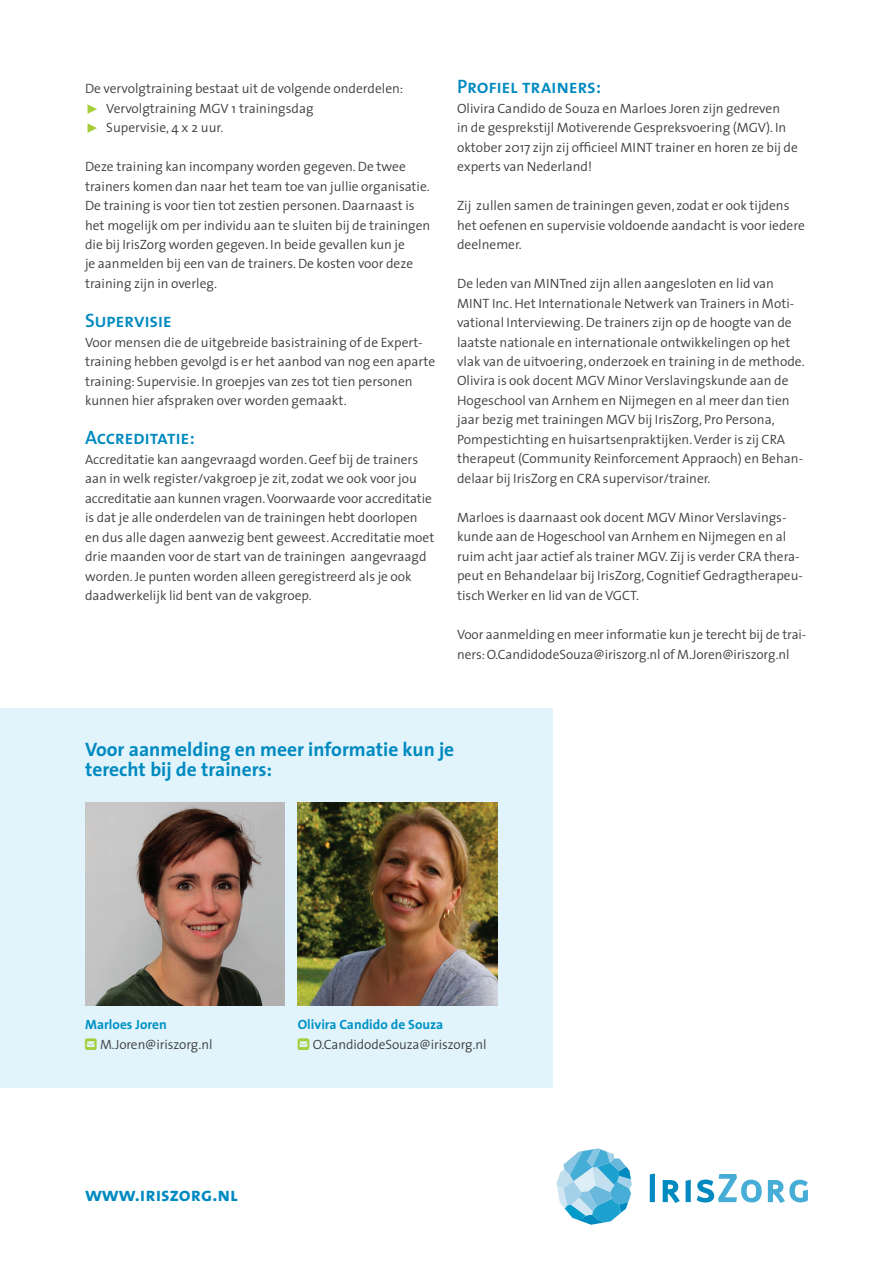
<style>
.page{position:relative;width:893px;height:1263px;background:#fff}
.page>*{position:absolute;margin:0;border:0;box-sizing:border-box;transform-origin:0 0}
.t1{font:700 19.5px/19.5px "The Sans";color:#008ac0}
.t2{font:19.5px "The Sans Semi Bold Caps";letter-spacing:-.015em;color:#008ac0}
.t3{font:19.5px "The Sans Bold Caps";color:#008ac0}
.t4{font:300 13.5px/19.5px "The Sans";color:#3e3e3f}
.t5{font:700 13.5px "The Sans";color:#0092c5}
.s1{font-family:"The Sans Semi Light Expert";font-weight:400;color:#a6ce39}
</style>
<div class="page">
<svg style="left:650px;top:1173px;width:5px;height:29px"></svg>
<svg style="left:663px;top:1180px;width:17px;height:23px"></svg>
<svg style="left:686px;top:1180px;width:5px;height:22px"></svg>
<svg style="left:556px;top:1148px;width:76px;height:77px"></svg>
<svg style="left:697px;top:1174px;width:111px;height:29px"></svg>
<div style="left:0;top:708px;width:553px;height:380px;background:#e1f4fc"></div>
<img style="left:298px;top:802px;width:199px;height:204px">
<img style="left:85px;top:802px;width:200px;height:204px">
<p class="t4" style="left:85px;top:78px;width:320px">De vervolgtraining bestaat uit de volgende onderdelen: <span class="s1">˘</span> Vervolgtraining MGV 1 trainingsdag<br><span class="s1">˘</span> Supervisie, 4 x 2 uur.</p>
<p class="t4" style="left:85px;top:156px;width:347px">Deze training kan incompany worden gegeven. De twee trainers komen dan naar het team toe van jullie organisatie.<br>De training is voor tien tot zestien personen. Daarnaast is het mogelijk om per individu aan te sluiten bij de trainingen die bij IrisZorg worden gegeven. In beide gevallen kun je<br>je aanmelden bij een van de trainers. De kosten voor deze training zijn in overleg.</p>
<h1 class="t2" style="left:85px;top:304px;width:88px">Supervisie</h1>
<p class="t4" style="left:85px;top:332px;width:352px">Voor mensen die de uitgebreide basistraining of de Expert&shy;training hebben gevolgd is er het aanbod van nog een aparte training: Supervisie. In groepjes van zes tot tien personen kunnen hier afspraken over worden gemaakt.</p>
<h1 class="t2" style="left:85px;top:421px;width:112px">Accreditatie:</h1>
<p class="t4" style="left:85px;top:449px;width:351px">Accreditatie kan aangevraagd worden. Geef bij de trainers aan in welk register/vakgroep je zit, zodat we ook voor jou accreditatie aan kunnen vragen. Voorwaarde voor accreditatie is dat je alle onderdelen van de trainingen hebt doorlopen en dus alle dagen aanwezig bent geweest. Accreditatie moet drie maanden voor de start van de trainingen aangevraagd worden. Je punten worden alleen geregistreerd als je ook daadwerkelijk lid bent van de vakgroep.</p>
<h1 class="t2" style="left:457px;top:70px;width:146px">Profiel trainers:</h1>
<p class="t4" style="left:457px;top:98px;width:342px">Olivira Candido de Souza en Marloes Joren zijn gedreven<br>in de gesprekstijl Motiverende Gespreksvoering (MGV). In oktober 2017 zijn zij officieel MINT trainer en horen ze bij de experts van Nederland!</p>
<p class="t4" style="left:457px;top:195px;width:349px">Zij zullen samen de trainingen geven, zodat er ook tijdens het oefenen en supervisie voldoende aandacht is voor iedere deelnemer.</p>
<p class="t4" style="left:457px;top:273px;width:349px">De leden van MINTned zijn allen aangesloten en lid van MINT Inc. Het Internationale Netwerk van Trainers in Moti&shy;vational Interviewing. De trainers zijn op de hoogte van de laatste nationale en internationale ontwikkelingen op het vlak van de uitvoering, onderzoek en training in de methode.<br>Olivira is ook docent MGV Minor Verslavingskunde aan de Hogeschool van Arnhem en Nijmegen en al meer dan tien jaar bezig met trainingen MGV bij IrisZorg, Pro Persona, Pompestichting en huisartsenpraktijken. Verder is zij CRA therapeut (Community Reinforcement Appraoch) en Behan&shy;delaar bij IrisZorg en CRA supervisor/trainer.</p>
<p class="t4" style="left:457px;top:507px;width:347px">Marloes is daarnaast ook docent MGV Minor Verslavings&shy;kunde aan de Hogeschool van Arnhem en Nijmegen en al ruim acht jaar actief als trainer MGV. Zij is verder CRA thera&shy;peut en Behandelaar bij IrisZorg, Cognitief Gedragtherapeu&shy;tisch Werker en lid van de VGCT.</p>
<p class="t4" style="left:457px;top:624px;width:351px">Voor aanmelding en meer informatie kun je terecht bij de trai&shy;ners: O.CandidodeSouza@iriszorg.nl of M.Joren@iriszorg.nl</p>
<h1 class="t1" style="left:85px;top:739px;width:371px">Voor aanmelding en meer informatie kun je terecht bij de trainers:</h1>
<p class="t5" style="left:85px;top:1013px;width:83px">Marloes Joren</p>
<p class="t4" style="left:100px;top:1034px;width:114px">M.Joren@iriszorg.nl</p>
<h1 class="t3" style="left:85px;top:1178px;width:154px">www.iriszorg.nl</h1>
<p class="t5" style="left:298px;top:1013px;width:147px">Olivira Candido de Souza</p>
<p class="t4" style="left:313px;top:1034px;width:175px">O.CandidodeSouza@iriszorg.nl</p>
</div>
